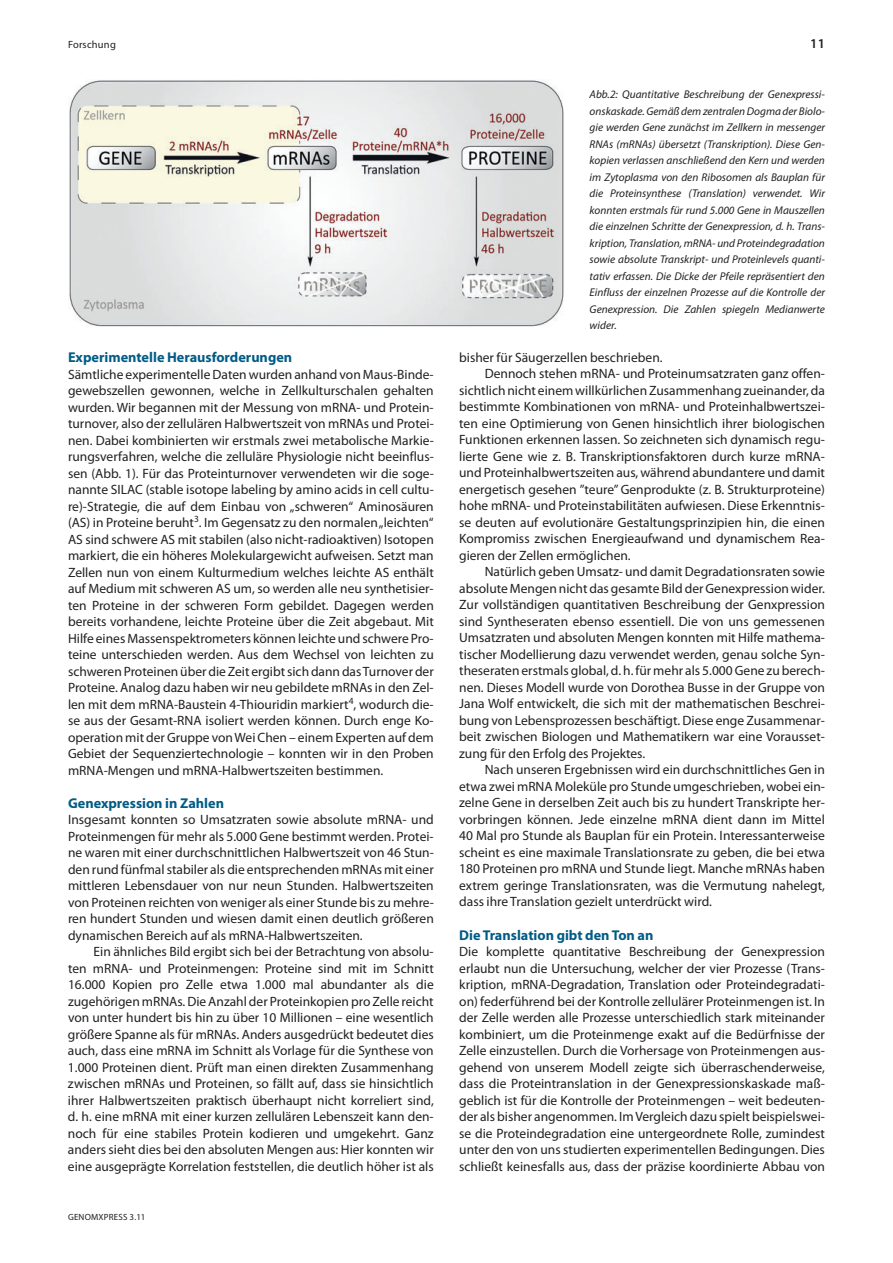
<style>
.page{position:relative;width:893px;height:1263px;background:#fff}
.page>*{position:absolute;margin:0;border:0;box-sizing:border-box;transform-origin:0 0}
.t1{font:700 14.25px "Myriad Pro";color:#005c86}
.t2{font:13.5px/16.5px "Myriad Pro";color:#231f20;text-align:justify}
.t3{font:600 13.5px "Myriad Pro";color:#231f20}
.t4{font:italic 11.25px/16.5px "Myriad Pro";color:#231f20;text-align:justify}
.t5{font:10.5px "Myriad Pro";letter-spacing:.02em;color:#231f20}
.t6{font:9px "Myriad Pro";letter-spacing:.02em;color:#231f20}
</style>
<div class="page">
<img style="left:69px;top:80px;width:495px;height:247px">
<p class="t5" style="left:68px;top:41px;width:49px">Forschung</p>
<p class="t3" style="left:810px;top:39px;width:16px">11</p>
<p class="t1" style="left:68px;top:352px;width:226px">Experimentelle Herausforderungen</p>
<p class="t2" style="left:68px;top:367px;width:367px">sämtliche experimentelle Daten wurden anhand von maus-Binde&shy;gewebszellen gewonnen, welche in Zellkulturschalen gehalten wurden. Wir begannen mit der messung von mrnA- und Protein&shy;turnover, also der zellulären Halbwertszeit von mrnAs und Protei&shy;nen. Dabei kombinierten wir erstmals zwei metabolische markie&shy;rungsverfahren, welche die zelluläre Physiologie nicht beeinflus&shy;sen (Abb. 1). Für das Proteinturnover verwendeten wir die soge&shy;nannte sILAC (stable isotope labeling by amino acids in cell cultu&shy;re)-strategie, die auf dem einbau von „schweren“ Aminosäuren (As) in Proteine beruht<sup>3</sup>. Im Gegensatz zu den normalen „leichten“ As sind schwere As mit stabilen (also nicht-radioaktiven) Isotopen markiert, die ein höheres molekulargewicht aufweisen. setzt man Zellen nun von einem Kulturmedium welches leichte As enthält auf medium mit schweren As um, so werden alle neu synthetisier&shy;ten Proteine in der schweren Form gebildet. Dagegen werden bereits vorhandene, leichte Proteine über die Zeit abgebaut. mit Hilfe eines massenspektrometers können leichte und schwere Pro&shy;teine unterschieden werden. Aus dem Wechsel von leichten zu schweren Proteinen über die Zeit ergibt sich dann das Turnover der Proteine. Analog dazu haben wir neu gebildete mrnAs in den Zel&shy;len mit dem mrnA-Baustein 4-Thiouridin markiert<sup>4</sup>, wodurch die&shy;se aus der Gesamt-rnA isoliert werden können. Durch enge Ko - operation mit der Gruppe von Wei Chen – einem experten auf dem Gebiet der sequenziertechnologie – konnten wir in den Proben mrnA-mengen und mrnA-Halbwertszeiten bestimmen.</p>
<p class="t1" style="left:68px;top:797px;width:158px">Genexpression in Zahlen</p>
<p class="t2" style="left:68px;top:812px;width:367px">Insgesamt konnten so Umsatzraten sowie absolute mrnA- und Proteinmengen für mehr als 5.000 Gene bestimmt werden. Protei&shy;ne waren mit einer durchschnittlichen Halbwertszeit von 46 stun&shy;den rund fünfmal stabiler als die entsprechenden mrnAs mit einer mittleren Lebensdauer von nur neun stunden. Halbwertszeiten von Proteinen reichten von weniger als einer stunde bis zu mehre&shy;ren hundert stunden und wiesen damit einen deutlich größeren dynamischen Bereich auf als mrnA-Halbwertszeiten.</p>
<p class="t2" style="left:68px;top:944px;width:367px;text-indent:26px">ein ähnliches Bild ergibt sich bei der Betrachtung von absolu&shy;ten mrnA- und Proteinmengen: Proteine sind mit im schnitt 16.000 Kopien pro Zelle etwa 1.000 mal abundanter als die zugehörigen mrnAs. Die Anzahl der Proteinkopien pro Zelle reicht von unter hundert bis hin zu über 10 millionen – eine wesentlich größere spanne als für mrnAs. Anders ausgedrückt bedeutet dies auch, dass eine mrnA im schnitt als Vorlage für die synthese von 1.000 Proteinen dient. Prüft man einen direkten Zusammenhang zwischen mrnAs und Proteinen, so fällt auf, dass sie hinsichtlich ihrer Halbwertszeiten praktisch überhaupt nicht korreliert sind, d. h. eine mrnA mit einer kurzen zellulären Lebenszeit kann den&shy;noch für eine stabiles Protein kodieren und umgekehrt. Ganz anders sieht dies bei den absoluten mengen aus: Hier konnten wir eine ausgeprägte Korrelation feststellen, die deutlich höher ist als</p>
<p class="t6" style="left:68px;top:1214px;width:79px">GenomXPress 3.11</p>
<p class="t4" style="left:590px;top:87px;width:237px">Abb.2: Quantitative Beschreibung der Genexpressi&shy;onskaskade. Gemäß dem zentralen Dogma der Biolo&shy;gie werden Gene zunächst im Zellkern in messenger RNAs (mRNAs) übersetzt (Transkription). Diese Gen&shy;kopien verlassen anschließend den Kern und werden im Zytoplasma von den Ribosomen als Bauplan für die Proteinsynthese (Translation) verwendet. Wir konnten erstmals für rund 5.000 Gene in Mauszellen die einzelnen Schritte der Genexpression, d. h. Trans&shy;kription, Translation, mRNA- und Proteindegradation sowie absolute Transkript- und Proteinlevels quanti&shy;tativ erfassen. Die Dicke der Pfeile repräsentiert den Einfluss der einzelnen Prozesse auf die Kontrolle der Genexpression. Die Zahlen spiegeln Medianwerte wider.</p>
<p class="t2" style="left:459px;top:350px;width:205px">bisher für säugerzellen beschrieben.</p>
<p class="t2" style="left:485px;top:367px;width:342px">Dennoch stehen mrnA- und Proteinumsatzraten ganz offen-</p>
<p class="t2" style="left:459px;top:383px;width:367px">sichtlich nicht einem willkürlichen Zusammenhang zueinander, da</p>
<p class="t2" style="left:459px;top:400px;width:367px">bestimmte Kombinationen von mrnA- und Proteinhalbwertszei-</p>
<p class="t2" style="left:459px;top:416px;width:367px">ten eine optimierung von Genen hinsichtlich ihrer biologischen</p>
<p class="t2" style="left:459px;top:433px;width:367px">Funktionen erkennen lassen. so zeichneten sich dynamisch regu-</p>
<p class="t2" style="left:459px;top:449px;width:367px">lierte Gene wie z. B. Transkriptionsfaktoren durch kurze mrnA-</p>
<p class="t2" style="left:459px;top:466px;width:367px">und Proteinhalbwertszeiten aus, während abundantere und damit</p>
<p class="t2" style="left:459px;top:482px;width:367px">energetisch gesehen ”teure” Genprodukte (z. B. strukturproteine)</p>
<p class="t2" style="left:459px;top:499px;width:367px">hohe mrnA- und Proteinstabilitäten aufwiesen. Diese erkenntnis-</p>
<p class="t2" style="left:459px;top:515px;width:367px">se deuten auf evolutionäre Gestaltungsprinzipien hin, die einen</p>
<p class="t2" style="left:459px;top:532px;width:367px">Kompromiss zwischen energieaufwand und dynamischem rea-</p>
<p class="t2" style="left:459px;top:548px;width:173px">gieren der Zellen ermöglichen.</p>
<p class="t2" style="left:485px;top:565px;width:342px">natürlich geben Umsatz- und damit Degradationsraten sowie</p>
<p class="t2" style="left:459px;top:581px;width:367px">absolute mengen nicht das gesamte Bild der Genexpression wider.</p>
<p class="t2" style="left:459px;top:598px;width:367px">Zur vollständigen quantitativen Beschreibung der Genxpression</p>
<p class="t2" style="left:459px;top:614px;width:367px">sind syntheseraten ebenso essentiell. Die von uns gemessenen</p>
<p class="t2" style="left:459px;top:631px;width:367px">Umsatzraten und absoluten mengen konnten mit Hilfe mathema-</p>
<p class="t2" style="left:459px;top:647px;width:367px">tischer modellierung dazu verwendet werden, genau solche syn-</p>
<p class="t2" style="left:459px;top:664px;width:367px">theseraten erstmals global, d. h. für mehr als 5.000 Gene zu berech-</p>
<p class="t2" style="left:459px;top:680px;width:367px">nen. Dieses modell wurde von Dorothea Busse in der Gruppe von</p>
<p class="t2" style="left:459px;top:697px;width:367px">Jana Wolf entwickelt, die sich mit der mathematischen Beschrei-</p>
<p class="t2" style="left:459px;top:713px;width:367px">bung von Lebensprozessen beschäftigt. Diese enge Zusammenar-</p>
<p class="t2" style="left:459px;top:730px;width:367px">beit zwischen Biologen und mathematikern war eine Vorausset-</p>
<p class="t2" style="left:459px;top:746px;width:188px">zung für den erfolg des Projektes.</p>
<p class="t2" style="left:485px;top:763px;width:342px">nach unseren ergebnissen wird ein durchschnittliches Gen in</p>
<p class="t2" style="left:459px;top:779px;width:367px">etwa zwei mrnA moleküle pro stunde umgeschrieben, wobei ein-</p>
<p class="t2" style="left:459px;top:796px;width:367px">zelne Gene in derselben Zeit auch bis zu hundert Transkripte her-</p>
<p class="t2" style="left:459px;top:812px;width:367px">vorbringen können. Jede einzelne mrnA dient dann im mittel</p>
<p class="t2" style="left:459px;top:829px;width:367px">40 mal pro stunde als Bauplan für ein Protein. Interessanterweise</p>
<p class="t2" style="left:459px;top:845px;width:367px">scheint es eine maximale Translationsrate zu geben, die bei etwa</p>
<p class="t2" style="left:459px;top:862px;width:367px">180 Proteinen pro mrnA und stunde liegt. manche mrnAs haben</p>
<p class="t2" style="left:459px;top:878px;width:367px">extrem geringe Translationsraten, was die Vermutung nahelegt,</p>
<p class="t2" style="left:459px;top:895px;width:254px">dass ihre Translation gezielt unterdrückt wird.</p>
<p class="t1" style="left:459px;top:929px;width:196px">Die Translation gibt den Ton an</p>
<p class="t2" style="left:459px;top:944px;width:367px">Die komplette quantitative Beschreibung der Genexpression erlaubt nun die Untersuchung, welcher der vier Prozesse (Trans&shy;kription, mrnA-Degradation, Translation oder Proteindegradati&shy;on) federführend bei der Kontrolle zellulärer Proteinmengen ist. In der Zelle werden alle Prozesse unterschiedlich stark miteinander kombiniert, um die Proteinmenge exakt auf die Bedürfnisse der Zelle einzustellen. Durch die Vorhersage von Proteinmengen aus&shy;gehend von unserem modell zeigte sich überraschenderweise, dass die Proteintranslation in der Genexpressionskaskade maß&shy;geblich ist für die Kontrolle der Proteinmengen – weit bedeuten&shy;der als bisher angenommen. Im Vergleich dazu spielt beispielswei&shy;se die Proteindegradation eine untergeordnete rolle, zumindest unter den von uns studierten experimentellen Bedingungen. Dies schließt keinesfalls aus, dass der präzise koordinierte Abbau von</p>
</div>
